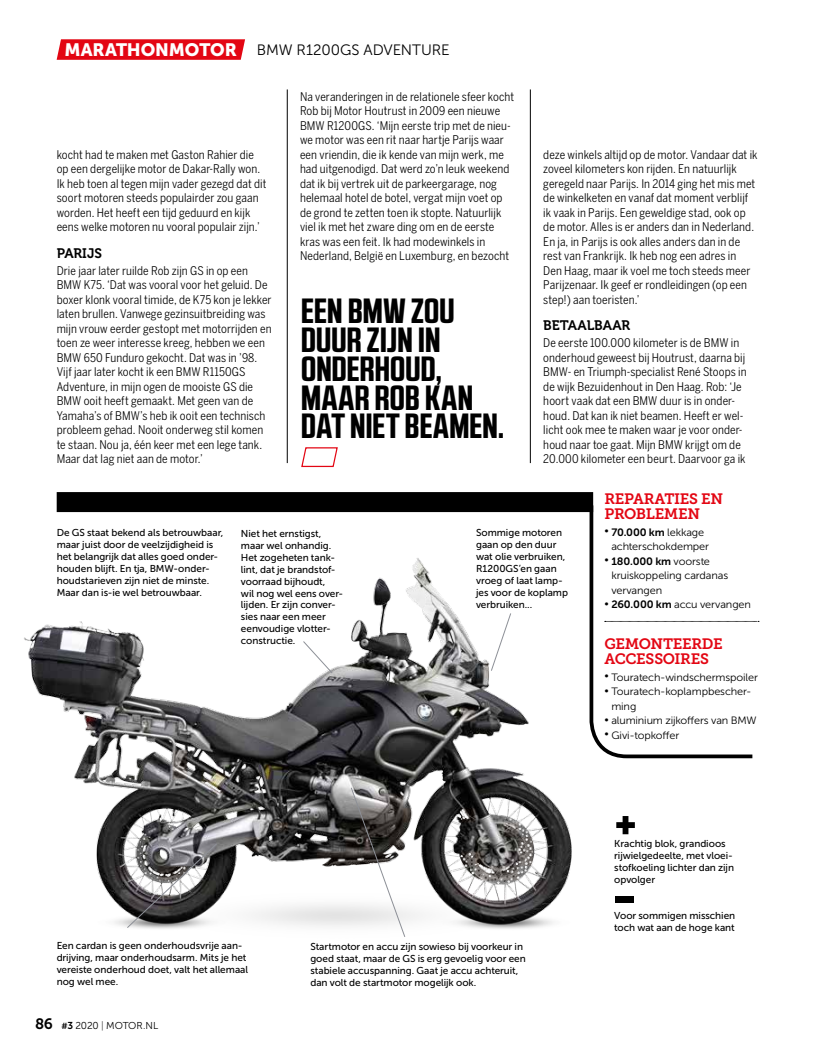
<style>
.page{position:relative;width:815px;height:1063px;background:#fff}
.page>*{position:absolute;margin:0;border:0;box-sizing:border-box;transform-origin:0 0}
.t1{font:700 35px/28.8px "RB No 2.1 a";letter-spacing:.01em;color:#000}
.t2{font:15px/14.5px "Museo Slab 700";letter-spacing:-.02em;color:#e30613}
.t3{font:15px "Museo Sans 300";letter-spacing:-.005em;color:#000}
.t4{font:13.75px "Museo 700";letter-spacing:-.005em;color:#000}
.t5{font:11.88px/14.5px "Benton Sans Cond";letter-spacing:.005em;color:#000}
.t6{font:10.62px/14.5px "Museo Sans 300";letter-spacing:-.01em;color:#000}
.t7{font:10.62px "Museo Sans 700";letter-spacing:-.01em;color:#000}
.t8{font:10px/11.9px "Museo Sans 500";letter-spacing:-.005em;color:#000}
.t9{font:10px "Museo Sans 300";letter-spacing:-.015em;color:#000}
.s1{font-family:"Museo Sans 900";font-size:17.88px;color:#fff}
.s2{font-family:"Museo Sans 700"}
.s3{font-family:"Museo Sans 300"}
.s4{font-family:"Museo Sans 700";font-size:15px}
.s5{font-family:"Museo Sans 700";font-size:8.75px}
.s6{font-family:"Museo Sans 100"}
</style>
<div class="page">
<hr style="left:287px;top:89px;width:1px;height:374px;background:#000">
<hr style="left:530px;top:89px;width:1px;height:374px;background:#000">
<img style="left:24px;top:558px;width:548px;height:379px">
<div style="left:615px;top:896px;width:19px;height:7px;background:#000"></div>
<svg style="left:616px;top:816px;width:19px;height:18px"></svg>
<svg style="left:303px;top:641px;width:30px;height:33px"></svg>
<svg style="left:491px;top:613px;width:20px;height:58px"></svg>
<svg style="left:588px;top:502px;width:165px;height:257px"></svg>
<div style="left:57px;top:492px;width:536px;height:20px;background:#000"></div>
<svg style="left:127px;top:843px;width:90px;height:85px"></svg>
<svg style="left:351px;top:787px;width:54px;height:150px"></svg>
<svg style="left:57px;top:39px;width:188px;height:21px;background:#e4101d"></svg>
<svg style="left:301px;top:447px;width:37px;height:21px"></svg>
<svg style="left:605px;top:621px;width:154px;height:1px"></svg>
<p class="t3" style="left:65px;top:41px;width:387px"><span class="s1">MARATHONMOTOR</span> BMW R1200GS ADVENTURE</p>
<p class="t5" style="left:57px;top:147px;width:211px">kocht had te maken met Gaston Rahier die op een dergelijke motor de Dakar-Rally won.<br>Ik heb toen al tegen mijn vader gezegd dat dit soort motoren steeds populairder zou gaan worden. Het heeft een tijd geduurd en kijk eens welke motoren nu vooral populair zijn.’</p>
<p class="t4" style="left:57px;top:245px;width:47px">PARIJS</p>
<p class="t5" style="left:57px;top:263px;width:216px">Drie jaar later ruilde Rob zijn GS in op een BMW K75. ‘Dat was vooral voor het geluid. De boxer klonk vooral timide, de K75 kon je lekker laten brullen. Vanwege gezinsuitbreiding was mijn vrouw eerder gestopt met motorrijden en toen ze weer interesse kreeg, hebben we een BMW 650 Funduro gekocht. Dat was in ’98.<br>Vijf jaar later kocht ik een BMW R1150GS Adventure, in mijn ogen de mooiste GS die BMW ooit heeft gemaakt. Met geen van de Yamaha’s of BMW’s heb ik ooit een technisch probleem gehad. Nooit onderweg stil komen te staan. Nou ja, één keer met een lege tank.<br>Maar dat lag niet aan de motor.’</p>
<p class="t5" style="left:300px;top:89px;width:216px">Na veranderingen in de relationele sfeer kocht Rob bij Motor Houtrust in 2009 een nieuwe BMW R1200GS. ‘Mijn eerste trip met de nieu&shy;we motor was een rit naar hartje Parijs waar een vriendin, die ik kende van mijn werk, me had uitgenodigd. Dat werd zo’n leuk weekend dat ik bij vertrek uit de parkeergarage, nog helemaal hotel de botel, vergat mijn voet op de grond te zetten toen ik stopte. Natuurlijk viel ik met het zware ding om en de eerste kras was een feit. Ik had modewinkels in Nederland, België en Luxemburg, en bezocht</p>
<h1 class="t1" style="left:301px;top:297px;width:205px">EEN BMW ZOU<br>DUUR ZIJN IN<br>ONDERHOUD,<br>MAAR ROB KAN<br>DAT NIET BEAMEN.</h1>
<p class="t5" style="left:543px;top:147px;width:216px">deze winkels altijd op de motor. Vandaar dat ik zoveel kilometers kon rijden. En natuurlijk geregeld naar Parijs. In 2014 ging het mis met de winkelketen en vanaf dat moment verblijf ik vaak in Parijs. Een geweldige stad, ook op de motor. Alles is er anders dan in Nederland.<br>En ja, in Parijs is ook alles anders dan in de rest van Frankrijk. Ik heb nog een adres in Den Haag, maar ik voel me toch steeds meer Parijzenaar. Ik geef er rondleidingen (op een step!) aan toeristen.’</p>
<p class="t4" style="left:543px;top:318px;width:88px">BETAALBAAR</p>
<p class="t5" style="left:543px;top:336px;width:205px">De eerste 100.000 kilometer is de BMW in onderhoud geweest bij Houtrust, daarna bij BMW- en Triumph-specialist René Stoops in de wijk Bezuidenhout in Den Haag. Rob: ‘Je hoort vaak dat een BMW duur is in onder&shy;houd. Dat kan ik niet beamen. Heeft er wel&shy;licht ook mee te maken waar je voor onder&shy;houd naar toe gaat. Mijn BMW krijgt om de 20.000 kilometer een beurt. Daarvoor ga ik</p>
<p class="t8" style="left:57px;top:527px;width:168px">De GS staat bekend als betrouwbaar, maar juist door de veelzijdigheid is het belangrijk dat alles goed onder&shy;houden blijft. En tja, BMW-onder&shy;houdstarieven zijn niet de minste.<br>Maar dan is-ie wel betrouwbaar.</p>
<p class="t8" style="left:241px;top:528px;width:104px">Niet het ernstigst, maar wel onhandig.<br>Het zogeheten tank&shy;lint, dat je brandstof&shy;voorraad bijhoudt,<br>wil nog wel eens over&shy;lijden. Er zijn conver&shy;sies naar een meer eenvoudige vlotter&shy;constructie.</p>
<p class="t8" style="left:476px;top:527px;width:93px">Sommige motoren gaan op den duur wat olie verbruiken,<br>R1200GS’en gaan vroeg of laat lamp&shy;jes voor de koplamp verbruiken...</p>
<p class="t2" style="left:604px;top:492px;width:120px">REPARATIES EN<br>PROBLEMEN</p>
<p class="t6" style="left:611px;top:525px;width:99px;text-indent:-7px">• <span class="s2">70.000 km</span> lekkage achterschokdemper</p>
<p class="t7" style="left:604px;top:555px;width:107px"><span class="s3">•</span> 180.000 km <span class="s3">voorste</span></p>
<p class="t6" style="left:611px;top:568px;width:118px">kruiskoppeling cardanas vervangen</p>
<p class="t6" style="left:604px;top:597px;width:148px">• <span class="s2">260.000 km</span> accu vervangen</p>
<p class="t2" style="left:604px;top:637px;width:120px">GEMONTEERDE<br>ACCESSOIRES</p>
<p class="t6" style="left:604px;top:670px;width:155px">• Touratech-windschermspoiler</p>
<p class="t6" style="left:611px;top:684px;width:142px;text-indent:-7px">• Touratech-koplampbescher&shy;ming</p>
<p class="t6" style="left:604px;top:713px;width:154px">• aluminium zijkoffers van BMW</p>
<p class="t6" style="left:604px;top:728px;width:76px">• Givi-topkoffer</p>
<p class="t8" style="left:57px;top:940px;width:193px">Een cardan is geen onderhoudsvrije aan&shy;drijving, maar onderhoudsarm. Mits je het vereiste onderhoud doet, valt het allemaal nog wel mee.</p>
<p class="t9" style="left:35px;top:1020px;width:125px"><span class="s4">86</span> <span class="s5">#</span><span class="s2">3</span> 2020 <span class="s6">|</span> MOTOR.NL</p>
<p class="t8" style="left:310px;top:941px;width:217px">Startmotor en accu zijn sowieso bij voorkeur in goed staat, maar de GS is erg gevoelig voor een stabiele accuspanning. Gaat je accu achteruit, dan volt de startmotor mogelijk ook.</p>
<p class="t8" style="left:614px;top:838px;width:121px">Krachtig blok, grandioos rijwielgedeelte, met vloei&shy;stofkoeling lichter dan zijn opvolger</p>
<p class="t8" style="left:614px;top:910px;width:123px">Voor sommigen misschien toch wat aan de hoge kant</p>
</div>
